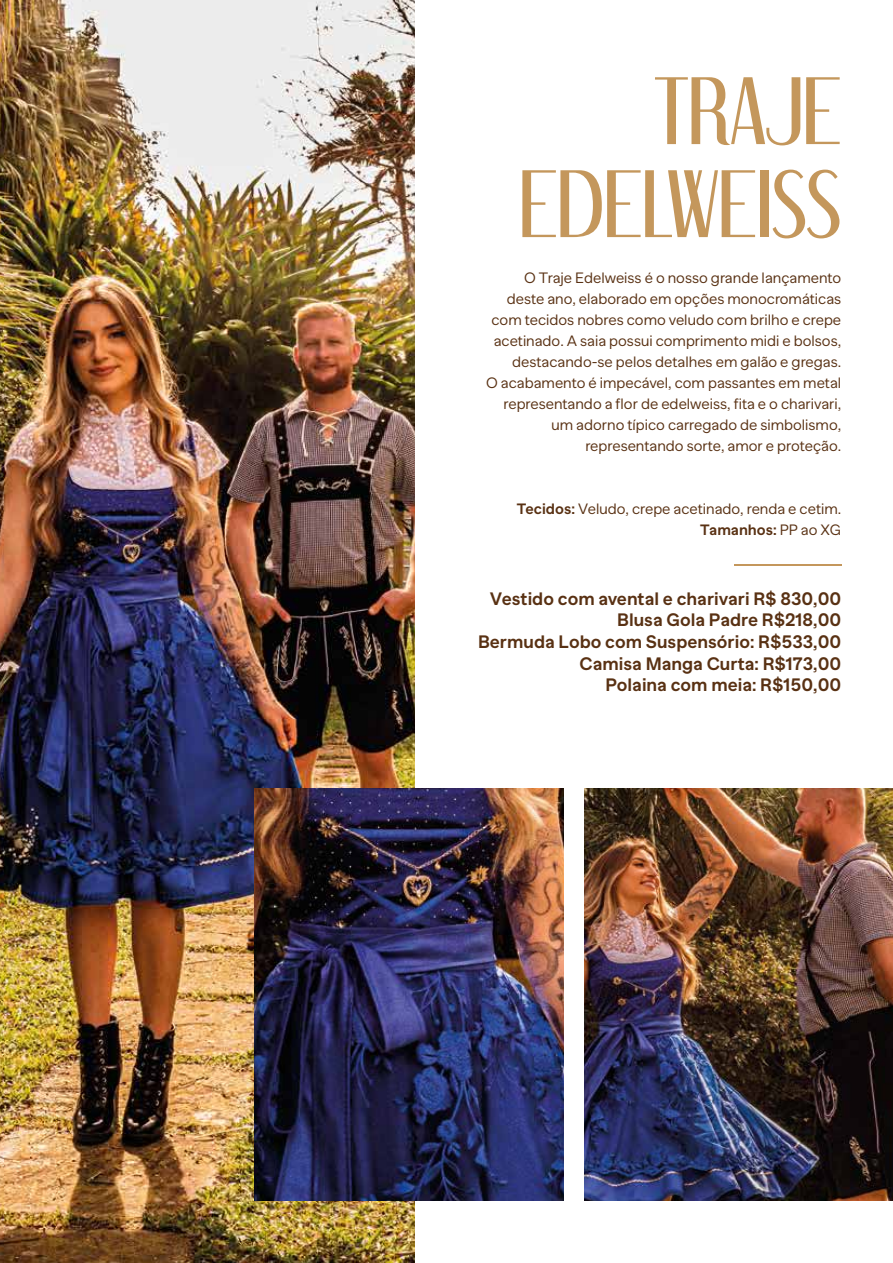
<style>
.page{position:relative;width:893px;height:1263px;background:#fff}
.page>*{position:absolute;margin:0;border:0;box-sizing:border-box;transform-origin:0 0}
.t1{font:83.7px/93px "Dream Orphans";color:#c4975c;text-align:right}
.t2{font:700 18px/21.6px "Banana Grotesk";color:#593113;text-align:right}
.t3{font:300 15px/21px "Banana Grotesk";color:#593113;text-align:right}
.s1{font-weight:700}
</style>
<div class="page">
<img style="left:0;top:0;width:415px;height:1263px">
<img style="left:254px;top:789px;width:309px;height:411px">
<img style="left:584px;top:789px;width:309px;height:411px">
<hr style="left:734px;top:564px;width:107px;height:1px;background:#c4975c">
<h1 class="t1" style="left:519px;top:62px;width:323px">TRAJE<br>EDELWEISS</h1>
<p class="t3" style="left:486px;top:267px;width:357px">O Traje Edelweiss é o nosso grande lançamento deste ano, elaborado em opções monocromáticas com tecidos nobres como veludo com brilho e crepe acetinado. A saia possui comprimento midi e bolsos, destacando-se pelos detalhes em galão e gregas.<br>O acabamento é impecável, com passantes em metal representando a flor de edelweiss, fita e o charivari, um adorno típico carregado de simbolismo, representando sorte, amor e proteção.</p>
<p class="t3" style="left:517px;top:498px;width:326px"><span class="s1">Tecidos:</span> Veludo, crepe acetinado, renda e cetim.<br><span class="s1">Tamanhos:</span> PP ao XG</p>
<p class="t2" style="left:478px;top:588px;width:365px">Vestido com avental e charivari R$ 830,00<br>Blusa Gola Padre R$218,00<br>Bermuda Lobo com Suspensório: R$533,00<br>Camisa Manga Curta: R$173,00<br>Polaina com meia: R$150,00</p>
</div>
